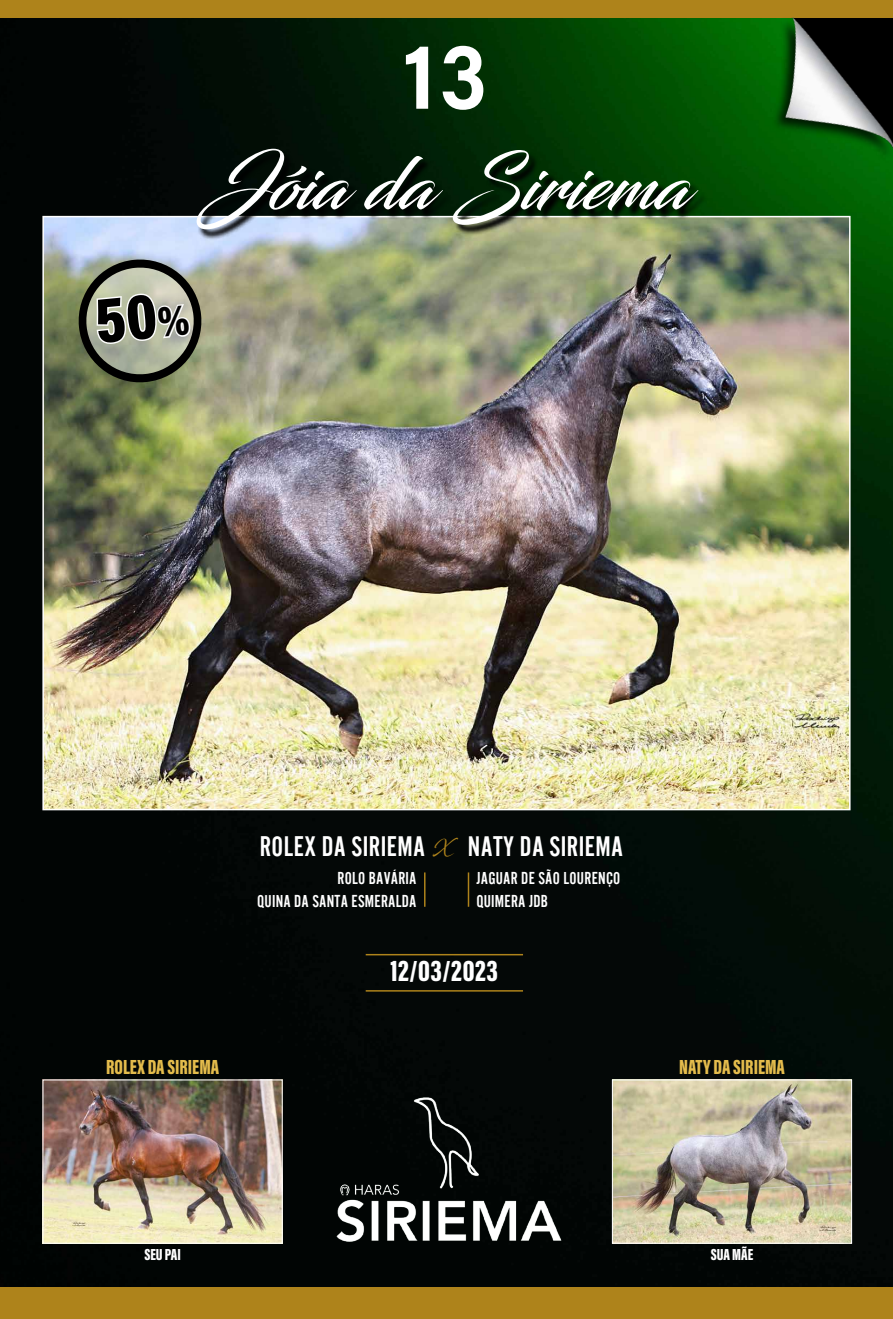
<style>
.page{position:relative;width:893px;height:1319px;background:#fff}
.page>*{position:absolute;margin:0;border:0;box-sizing:border-box;transform-origin:0 0}
.t1{font:90px "Acumin Variable Concept";color:#fff;scale:.89 1}
.t2{font:72px "Blacksword";color:#fff}
.t3{font:30px "Acumin Variable Concept";letter-spacing:.02em;color:#fff}
.t4{font:29.55px "Alternate Got No 2 D";letter-spacing:.015em;color:#fff}
.t5{font:21px "Acumin Variable Concept";color:#e4bc4c}
.t6{font:18px/23px "Alternate Got No 2 D";letter-spacing:.015em;color:#fff;text-align:right}
.t7{font:18px "Blacksword";color:#ae831b}
.t8{font:16.5px "Acumin Variable Concept";letter-spacing:-.005em;color:#fff}
</style>
<div class="page">
<img style="left:0;top:17px;width:893px;height:1269px">
<div style="left:0;top:1286px;width:893px;height:32px;background:#ae831b"></div>
<img style="left:614px;top:1081px;width:236px;height:160px">
<div style="left:612px;top:1079px;width:240px;height:164px;border:1px solid #fff"></div>
<img style="left:45px;top:1081px;width:236px;height:160px">
<div style="left:43px;top:1079px;width:240px;height:164px;border:1px solid #fff"></div>
<div style="left:0;top:0;width:893px;height:17px;background:#ae831b"></div>
<img style="left:45px;top:219px;width:802px;height:588px">
<svg style="left:197px;top:151px;width:511px;height:89px;background:#2e452e"></svg>
<hr style="left:424px;top:872px;width:1px;height:34px;background:#ae831b">
<hr style="left:468px;top:872px;width:1px;height:34px;background:#ae831b">
<hr style="left:366px;top:953px;width:157px;height:2px;background:#ae831b">
<hr style="left:366px;top:989px;width:157px;height:2px;background:#ae831b">
<img style="left:317px;top:1083px;width:270px;height:164px">
<div style="left:771px;top:17px;width:122px;height:146px;background:#000;opacity:.75"></div>
<img style="left:780px;top:17px;width:113px;height:134px">
<svg style="left:76px;top:256px;width:128px;height:129px;background:#8e9480"></svg>
<h1 class="t1" style="left:403px;top:16px;width:96px">13</h1>
<h2 class="t2" style="left:203px;top:142px;width:489px">Jóia da Siriema</h2>
<h3 class="t4" style="left:260px;top:831px;width:167px">ROLEX DA SIRIEMA</h3>
<h3 class="t4" style="left:468px;top:831px;width:157px">NATY DA SIRIEMA</h3>
<p class="t7" style="left:432px;top:835px;width:20px">X</p>
<p class="t6" style="left:257px;top:866px;width:161px">ROLO BAVÁRIA<br>QUINA DA SANTA ESMERALDA</p>
<p class="t6" style="left:476px;top:866px;width:145px;text-align:left">JAGUAR DE SÃO LOURENÇO<br>QUIMERA JDB</p>
<h3 class="t3" style="left:391px;top:950px;width:109px">12/03/2023</h3>
<p class="t5" style="left:106px;top:1051px;width:115px">ROLEX DA SIRIEMA</p>
<p class="t5" style="left:679px;top:1051px;width:107px">NATY DA SIRIEMA</p>
<p class="t8" style="left:144px;top:1242px;width:38px">SEU PAI</p>
<p class="t8" style="left:711px;top:1242px;width:44px">SUA MÃE</p>
</div>
